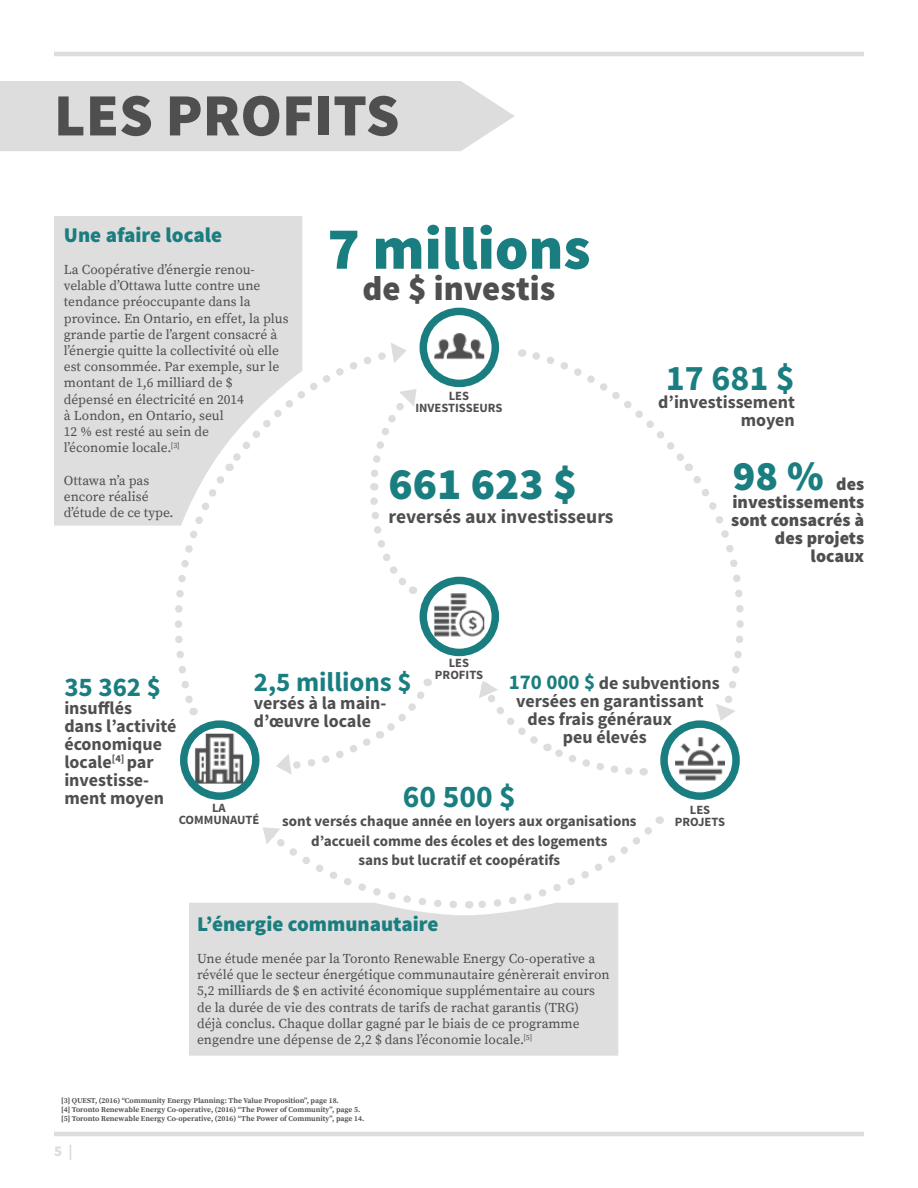
<style>
.page{position:relative;width:918px;height:1188px;background:#fff}
.page>*{position:absolute;margin:0;border:0;box-sizing:border-box;transform-origin:0 0}
.t1{font:900 60px "Source Sans Pro";color:#4f4f4f}
.t2{font:900 60px "Source Sans Pro";color:#1a7e80}
.t3{font:900 45px "Source Sans Pro";color:#1a7e80}
.t4{font:900 42px "Source Sans Pro";color:#1a7e80}
.t5{font:700 36px "Source Sans Pro";color:#1a7e80}
.t6{font:900 34.5px "Source Sans Pro";color:#4f4f4f}
.t7{font:700 31.5px "Source Sans Pro";color:#1a7e80}
.t8{font:700 27px "Source Sans Pro";color:#1a7e80}
.t9{font:900 21px "Source Sans Pro";color:#1a7e80}
.t10{font:700 19.5px "Source Sans Pro";color:#4f4f4f}
.t11{font:700 18px/18px "Source Sans Pro";color:#4f4f4f}
.t12{font:900 18px/18px "Source Sans Pro";color:#4f4f4f;text-align:right}
.t13{font:700 15px/19.5px "Source Sans Pro";color:#4f4f4f;text-align:center}
.t14{font:900 15px "Source Sans Pro";color:#ddd}
.t15{font:13.5px/16.2px "Source Serif Pro";color:#4f4f4f}
.t16{font:700 12.6px/12px "Source Sans Pro";color:#4f4f4f;text-align:center}
.t17{font:700 7.5px/9px "Source Serif Pro";color:#4f4f4f}
.s1{font-size:21px;color:#1a7e80}
</style>
<div class="page">
<div style="left:54px;top:216px;width:248px;height:310px;background:#dedede"></div>
<div style="left:0;top:81px;width:514px;height:70px;background:#ddd"></div>
<svg style="left:157px;top:342px;width:274px;height:433px"></svg>
<svg style="left:478px;top:349px;width:266px;height:430px"></svg>
<svg style="left:469px;top:816px;width:191px;height:87px"></svg>
<svg style="left:263px;top:827px;width:194px;height:76px"></svg>
<img style="left:675px;top:734px;width:50px;height:50px">
<div style="left:660px;top:720px;width:80px;height:80px;border:8px solid #1a7e80;border-radius:50%"></div>
<img style="left:434px;top:590px;width:50px;height:50px">
<div style="left:420px;top:577px;width:79px;height:79px;border:8px solid #1a7e80;border-radius:50%"></div>
<img style="left:193px;top:734px;width:50px;height:50px">
<div style="left:180px;top:720px;width:80px;height:80px;border:8px solid #1a7e80;border-radius:50%"></div>
<img style="left:434px;top:321px;width:50px;height:50px">
<div style="left:420px;top:308px;width:79px;height:79px;border:8px solid #1a7e80;border-radius:50%"></div>
<div style="left:189px;top:903px;width:429px;height:153px;background:#dedede"></div>
<hr style="left:54px;top:1132px;width:810px;height:4px;background:#ddd">
<hr style="left:54px;top:52px;width:810px;height:4px;background:#ddd">
<h1 class="t1" style="left:54px;top:76px;width:347px">LES PROFITS</h1>
<h3 class="t9" style="left:64px;top:221px;width:160px">Une afaire locale</h3>
<p class="t15" style="left:64px;top:262px;width:226px">La Coopérative d’énergie renou&shy;velable d’Ottawa lutte contre une tendance préoccupante dans la province. En Ontario, en effet, la plus grande partie de l’argent consacré à l’énergie quitte la collectivité où elle est consommée. Par exemple, sur le montant de 1,6 milliard de $<br>dépensé en électricité en 2014<br>à London, en Ontario, seul<br>12 % est resté au sein de<br>l’économie locale.<sup>[3]</sup></p>
<p class="t15" style="left:64px;top:473px;width:111px">Ottawa n’a pas encore réalisé d’étude de ce type.</p>
<h1 class="t2" style="left:327px;top:210px;width:265px">7 millions</h1>
<h3 class="t6" style="left:363px;top:266px;width:194px">de $ investis</h3>
<p class="t16" style="left:415px;top:390px;width:89px">LES<br>INVESTISSEURS</p>
<h2 class="t3" style="left:388px;top:454px;width:190px">661 623 $</h2>
<h3 class="t10" style="left:388px;top:504px;width:227px">reversés aux investisseurs</h3>
<h3 class="t5" style="left:666px;top:355px;width:131px">17 681 $</h3>
<h3 class="t11" style="left:658px;top:393px;width:138px;text-align:right">d’investissement moyen</h3>
<h3 class="t4" style="left:733px;top:449px;width:92px">98 %</h3>
<h3 class="t12" style="left:731px;top:476px;width:135px">des investissements sont consacrés à des projets locaux</h3>
<p class="t16" style="left:435px;top:657px;width:50px">LES<br>PROFITS</p>
<h3 class="t8" style="left:254px;top:665px;width:159px">2,5 millions $</h3>
<h3 class="t11" style="left:254px;top:695px;width:134px">versés à la main&shy;d’œuvre locale</h3>
<h3 class="t11" style="left:509px;top:675px;width:212px"><span class="s1">170 000 $</span> de subventions</h3>
<h3 class="t11" style="left:516px;top:693px;width:189px">versées en garantissant</h3>
<h3 class="t11" style="left:528px;top:711px;width:146px">des frais généraux</h3>
<h3 class="t11" style="left:563px;top:729px;width:85px">peu élevés</h3>
<h3 class="t8" style="left:64px;top:670px;width:98px">35 362 $</h3>
<h3 class="t11" style="left:64px;top:700px;width:114px">insufflés<br>dans l’activité économique locale<sup>[4]</sup> par investisse&shy;ment moyen</h3>
<h3 class="t7" style="left:403px;top:776px;width:114px">60 500 $</h3>
<p class="t13" style="left:282px;top:812px;width:356px">sont versés chaque année en loyers aux organisations d’accueil comme des écoles et des logements<br>sans but lucratif et coopératifs</p>
<p class="t16" style="left:179px;top:802px;width:82px">LA<br>COMMUNAUTÉ</p>
<p class="t16" style="left:675px;top:804px;width:52px">LES<br>PROJETS</p>
<h3 class="t9" style="left:197px;top:910px;width:243px">L’énergie communautaire</h3>
<p class="t15" style="left:197px;top:951px;width:414px">Une étude menée par la Toronto Renewable Energy Co-operative a révélé que le secteur énergétique communautaire génèrerait environ 5,2 milliards de $ en activité économique supplémentaire au cours de la durée de vie des contrats de tarifs de rachat garantis (TRG)<br>déjà conclus. Chaque dollar gagné par le biais de ce programme engendre une dépense de 2,2 $ dans l’économie locale.<sup>[5]</sup></p>
<p class="t17" style="left:61px;top:1096px;width:305px">[3] QUEST, (2016) “Community Energy Planning: The Value Proposition”, page 18.<br>[4] Toronto Renewable Energy Co-operative, (2016) “The Power of Community”, page 5. [5] Toronto Renewable Energy Co-operative, (2016) “The Power of Community”, page 14.</p>
<p class="t14" style="left:54px;top:1142px;width:20px">5 |</p>
</div>
